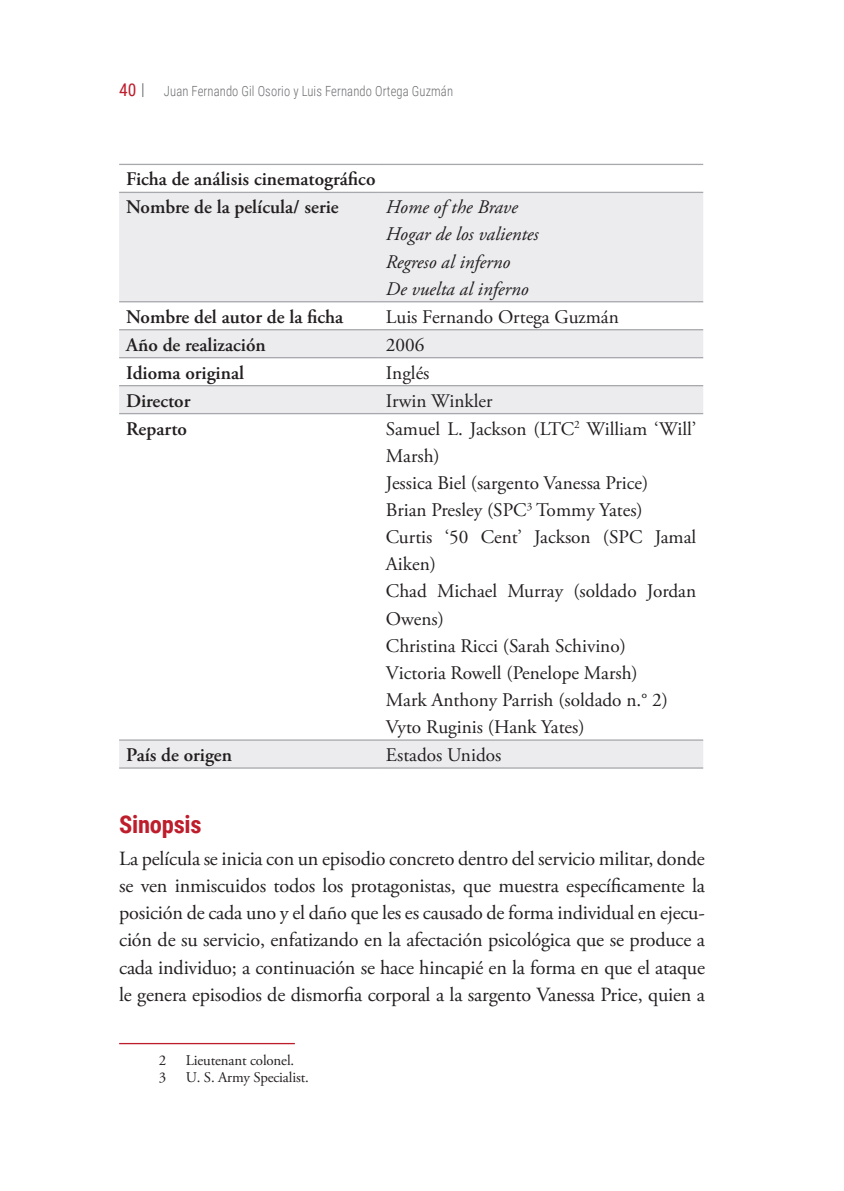
<style>
.page{position:relative;width:844px;height:1191px;background:#fff}
.page>*{position:absolute;margin:0;border:0;box-sizing:border-box;transform-origin:0 0}
.t1{font:700 24.5px "Roboto Condensed";letter-spacing:-.01em;color:#be1d2c}
.t2{font:20.12px/27.1px "Adobe Garamond Pro";letter-spacing:-.01em;color:#231f20;text-align:justify}
.t3{font:19.25px/27.1px "Adobe Garamond Pro";letter-spacing:-.01em;color:#231f20}
.t4{font:600 19.25px/28px "Adobe Garamond Pro";color:#231f20}
.t5{font:italic 19.25px/27.1px "Adobe Garamond Pro";color:#231f20}
.t6{font:14.88px "Adobe Garamond Pro";color:#231f20}
.t7{font:300 14px "Roboto Condensed";letter-spacing:.01em;color:#6c6d70;scale:.9 1}
.s1{font-weight:400;font-size:17.5px;color:#be1d2c}
.s2{font-size:16.45px}
</style>
<div class="page">
<svg style="left:119px;top:193px;width:584px;height:574px"></svg>
<hr style="left:119px;top:164px;width:260px;height:1px;background:#a8a9ad">
<hr style="left:379px;top:164px;width:324px;height:1px;background:#a8a9ad">
<hr style="left:119px;top:192px;width:260px;height:1px;background:#a8a9ad">
<hr style="left:379px;top:192px;width:324px;height:1px;background:#a8a9ad">
<hr style="left:119px;top:301px;width:260px;height:1px;background:#a8a9ad">
<hr style="left:379px;top:301px;width:324px;height:1px;background:#a8a9ad">
<hr style="left:119px;top:329px;width:260px;height:1px;background:#a8a9ad">
<hr style="left:379px;top:329px;width:324px;height:1px;background:#a8a9ad">
<hr style="left:119px;top:357px;width:260px;height:1px;background:#a8a9ad">
<hr style="left:379px;top:357px;width:324px;height:1px;background:#a8a9ad">
<hr style="left:119px;top:385px;width:260px;height:1px;background:#a8a9ad">
<hr style="left:379px;top:385px;width:324px;height:1px;background:#a8a9ad">
<hr style="left:119px;top:413px;width:260px;height:1px;background:#a8a9ad">
<hr style="left:379px;top:413px;width:324px;height:1px;background:#a8a9ad">
<hr style="left:119px;top:739px;width:260px;height:1px;background:#a8a9ad">
<hr style="left:379px;top:739px;width:324px;height:1px;background:#a8a9ad">
<hr style="left:119px;top:767px;width:260px;height:1px;background:#a8a9ad">
<hr style="left:379px;top:767px;width:324px;height:1px;background:#a8a9ad">
<hr style="left:119px;top:1043px;width:176px;height:1px;background:#be1d2c">
<p class="t7" style="left:119px;top:82px;width:372px"><span class="s1">40</span> <span class="s2">|</span> Juan Fernando Gil Osorio y Luis Fernando Ortega Guzmán</p>
<p class="t4" style="left:126px;top:165px;width:251px">Ficha de análisis cinematográfico<br>Nombre de la película/ serie</p>
<p class="t5" style="left:386px;top:194px;width:154px">Home of the Brave<br>Hogar de los valientes<br>Regreso al inferno<br>De vuelta al inferno</p>
<p class="t4" style="left:126px;top:303px;width:219px">Nombre del autor de la ficha</p>
<p class="t3" style="left:386px;top:304px;width:234px">Luis Fernando Ortega Guzmán</p>
<p class="t4" style="left:126px;top:331px;width:141px">Año de realización</p>
<p class="t3" style="left:386px;top:332px;width:40px">2006</p>
<p class="t4" style="left:126px;top:359px;width:119px">Idioma original</p>
<p class="t3" style="left:386px;top:360px;width:45px">Inglés</p>
<p class="t4" style="left:126px;top:387px;width:66px">Director</p>
<p class="t3" style="left:386px;top:387px;width:108px">Irwin Winkler</p>
<p class="t4" style="left:126px;top:415px;width:62px">Reparto</p>
<p class="t3" style="left:386px;top:415px;width:312px">Samuel L. Jackson (LTC<sup>2</sup> William ‘Will’<br>Marsh)<br>Jessica Biel (sargento Vanessa Price)<br>Brian Presley (SPC<sup>3</sup> Tommy Yates)<br>Curtis ‘50 Cent’ Jackson (SPC Jamal<br>Aiken)<br>Chad Michael Murray (soldado Jordan<br>Owens)<br>Christina Ricci (Sarah Schivino)<br>Victoria Rowell (Penelope Marsh)<br>Mark Anthony Parrish (soldado n.° 2)<br>Vyto Ruginis (Hank Yates)</p>
<p class="t4" style="left:126px;top:741px;width:107px">País de origen</p>
<p class="t3" style="left:386px;top:742px;width:117px">Estados Unidos</p>
<p class="t1" style="left:119px;top:807px;width:84px">Sinopsis</p>
<p class="t2" style="left:119px;top:845px;width:587px">La película se inicia con un episodio concreto dentro del servicio militar, donde se ven inmiscuidos todos los protagonistas, que muestra específicamente la posición de cada uno y el daño que les es causado de forma individual en ejecu&shy;ción de su servicio, enfatizando en la afectación psicológica que se produce a cada individuo; a continuación se hace hincapié en la forma en que el ataque le genera episodios de dismorfia corporal a la sargento Vanessa Price, quien a</p>
<p class="t6" style="left:159px;top:1051px;width:9px">2</p>
<p class="t6" style="left:186px;top:1051px;width:110px">Lieutenant colonel.</p>
<p class="t6" style="left:159px;top:1068px;width:9px">3</p>
<p class="t6" style="left:186px;top:1068px;width:124px">U. S. Army Specialist.</p>
</div>
